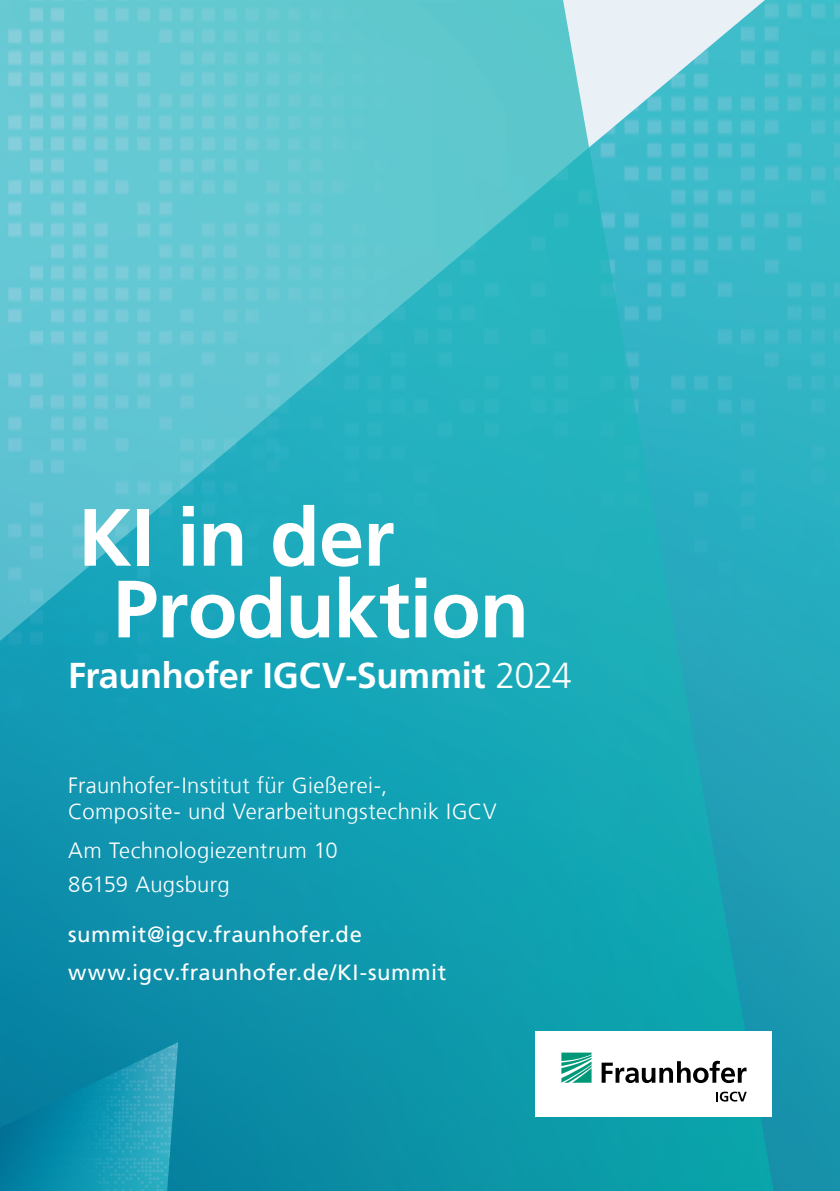
<style>
.page{position:relative;width:840px;height:1191px;background:#fff}
.page>*{position:absolute;margin:0;border:0;box-sizing:border-box;transform-origin:0 0}
.t1{font:700 81px "Frutiger LT Com";letter-spacing:-.01em;color:#fff}
.t2{font:700 36px "Frutiger LT Com";letter-spacing:-.01em;color:#fff}
.t3{font:300 22px/26px "Frutiger LT Com";letter-spacing:.015em;color:#fff}
.t4{font:22px/37.6px "Frutiger LT Com";letter-spacing:.02em;color:#fff}
.s1{font-weight:300}
</style>
<div class="page">
<img style="left:773px;top:0;width:66px;height:1191px">
<img style="left:0;top:0;width:773px;height:1191px">
<div style="left:535px;top:1031px;width:236px;height:86px;background:#fff"></div>
<svg style="left:561px;top:1052px;width:30px;height:30px"></svg>
<svg style="left:601px;top:1060px;width:145px;height:23px"></svg>
<svg style="left:716px;top:1091px;width:30px;height:10px"></svg>
<img style="left:0;top:1042px;width:178px;height:149px">
<h1 class="t1" style="left:78px;top:490px;width:318px">KI in der</h1>
<h1 class="t1" style="left:113px;top:562px;width:417px">Produktion</h1>
<h2 class="t2" style="left:68px;top:655px;width:505px">Fraunhofer IGCV-Summit <span class="s1">2024</span></h2>
<p class="t3" style="left:68px;top:772px;width:430px">Fraunhofer-Institut für Gießerei-,<br>Composite- und Verarbeitungstechnik IGCV</p>
<p class="t3" style="left:68px;top:834px;width:271px;line-height:34px">Am Technologiezentrum 10<br>86159 Augsburg</p>
<p class="t4" style="left:68px;top:915px;width:379px">summit@igcv.fraunhofer.de www.igcv.fraunhofer.de/KI-summit</p>
</div>
